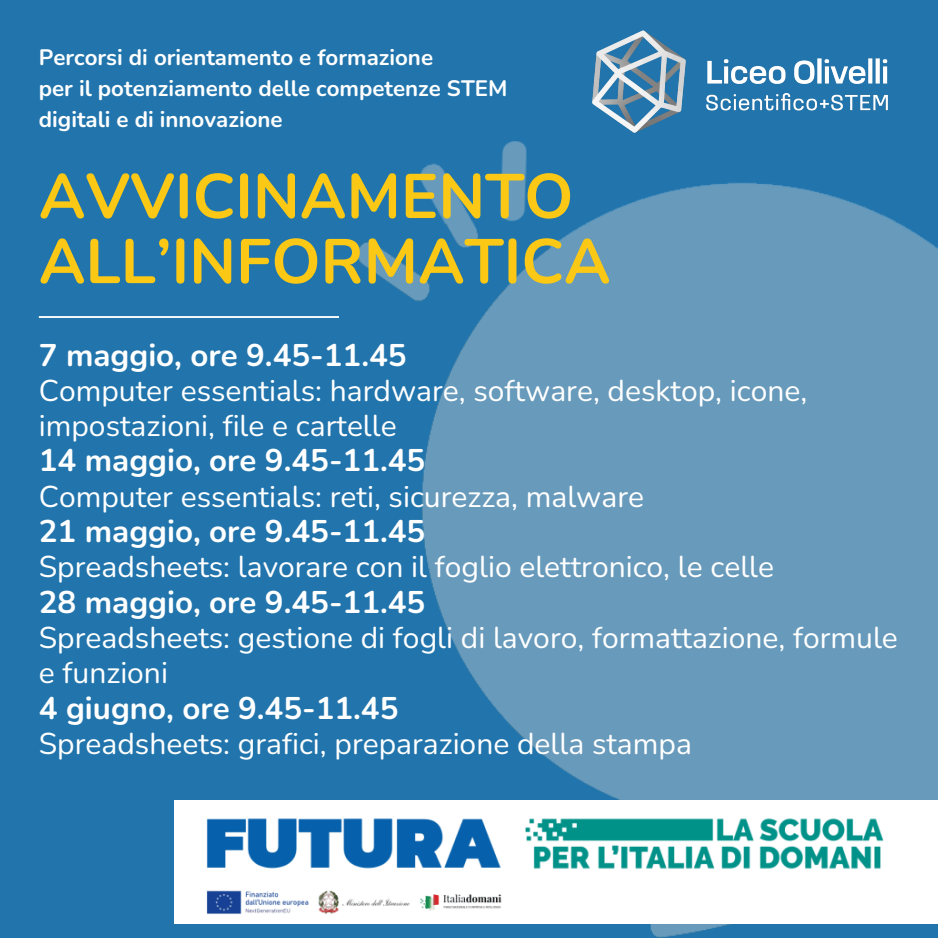
<style>
.page{position:relative;width:938px;height:938px;background:#fff}
.page>*{position:absolute;margin:0;border:0;box-sizing:border-box;transform-origin:0 0}
.t1{font:700 62.69px/65.1px "Nunito";color:#fbc815}
.t2{font:700 31.25px "Nunito";color:#fff}
.t3{font:30px/34.7px "Nunito";color:#fff}
.t4{font:700 22.31px "Nunito";color:#fff}
</style>
<div class="page">
<div style="left:0;top:0;width:938px;height:937px;background:#2275ac"></div>
<img style="left:357px;top:142px;width:580px;height:795px">
<div style="left:175px;top:799px;width:763px;height:124px;background:#fff"></div>
<img style="left:196px;top:818px;width:697px;height:107px">
<hr style="left:39px;top:316px;width:300px;height:2px;background:#fff">
<img style="left:521px;top:30px;width:416px;height:167px">
<p class="t4" style="left:39px;top:42px;width:396px">Percorsi di orientamento e formazione</p>
<p class="t4" style="left:39px;top:73px;width:470px">per il potenziamento delle competenze STEM</p>
<p class="t4" style="left:39px;top:104px;width:245px">digitali e di innovazione</p>
<h1 class="t1" style="left:39px;top:165px;width:573px">AVVICINAMENTO<br>ALL’INFORMATICA</h1>
<h2 class="t2" style="left:39px;top:334px;width:369px">7 maggio, ore 9.45-11.45</h2>
<p class="t3" style="left:39px;top:374px;width:769px">Computer essentials: hardware, software, desktop, icone, impostazioni, file e cartelle</p>
<h2 class="t2" style="left:39px;top:440px;width:388px">14 maggio, ore 9.45-11.45</h2>
<p class="t3" style="left:39px;top:479px;width:606px">Computer essentials: reti, sicurezza, malware</p>
<h2 class="t2" style="left:39px;top:510px;width:388px">21 maggio, ore 9.45-11.45</h2>
<p class="t3" style="left:39px;top:550px;width:736px">Spreadsheets: lavorare con il foglio elettronico, le celle</p>
<h2 class="t2" style="left:39px;top:581px;width:388px">28 maggio, ore 9.45-11.45</h2>
<p class="t3" style="left:39px;top:621px;width:860px">Spreadsheets: gestione di fogli di lavoro, formattazione, formule e funzioni</p>
<h2 class="t2" style="left:39px;top:687px;width:361px">4 giugno, ore 9.45-11.45</h2>
<p class="t3" style="left:39px;top:726px;width:654px">Spreadsheets: grafici, preparazione della stampa</p>
</div>
